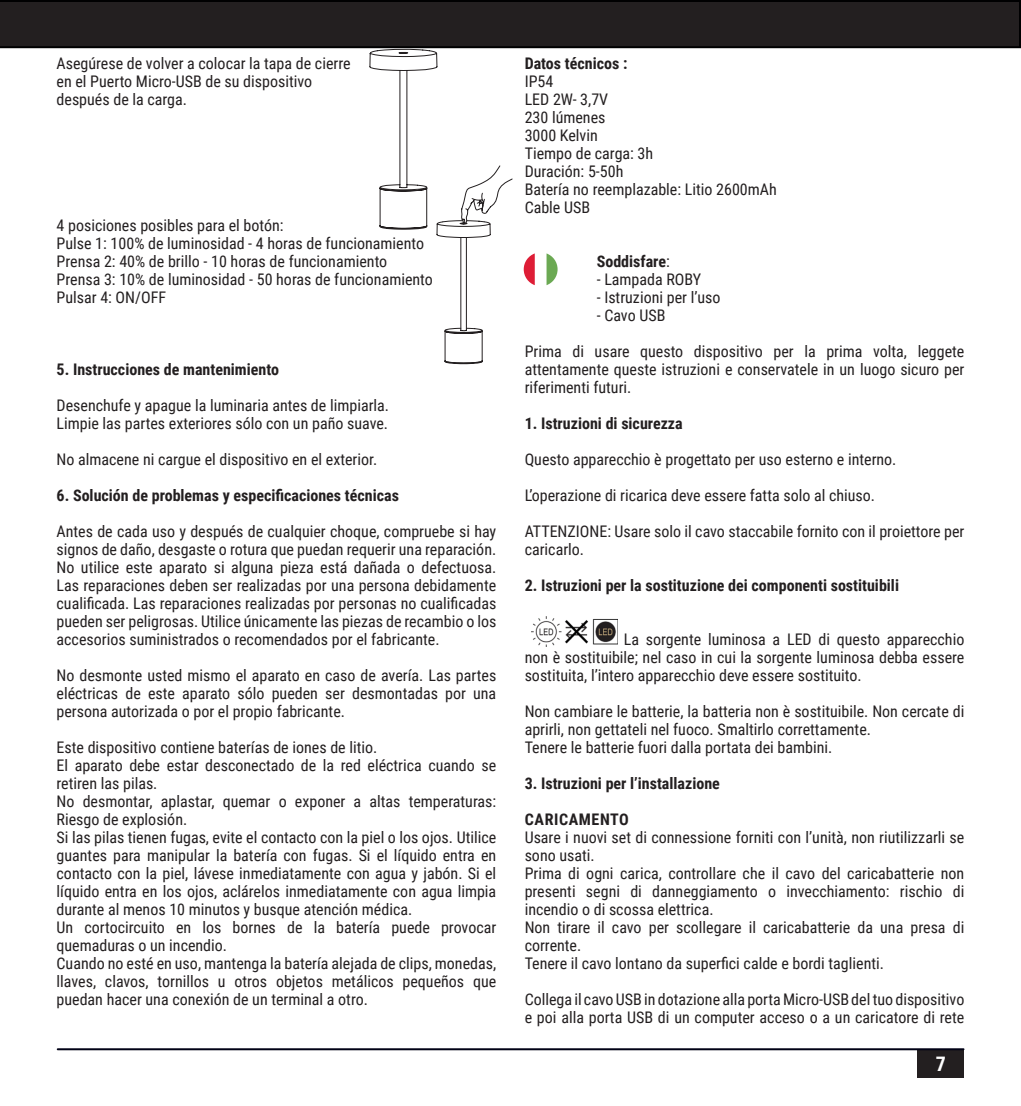
<style>
.page{position:relative;width:1021px;height:1106px;background:#fff}
.page>*{position:absolute;margin:0;border:0;box-sizing:border-box;transform-origin:0 0}
.t1{font:700 20px "Roboto Condensed";color:#fff}
.t2{font:16px/18px "Roboto Condensed";color:#231f20}
.t3{font:700 16px "Roboto Condensed";color:#231f20}
.t4{font:700 16px "Roboto Condensed";letter-spacing:.035em;color:#231f20}
.s1{font-weight:400}
</style>
<div class="page">
<div style="left:917px;top:1049px;width:47px;height:28px;background:#231f20"></div>
<img style="left:531px;top:616px;width:86px;height:30px">
<svg style="left:523px;top:253px;width:11px;height:32px"></svg>
<svg style="left:546px;top:253px;width:11px;height:32px"></svg>
<svg style="left:357px;top:48px;width:159px;height:317px"></svg>
<svg style="left:0;top:0;width:1020px;height:48px;background:#201c1d"></svg>
<hr style="left:58px;top:1048px;width:905px;height:2px;background:#000115">
<p class="t2" style="left:57px;top:53px;width:295px">Asegúrese de volver a colocar la tapa de cierre</p>
<p class="t2" style="left:57px;top:71px;width:257px">en el Puerto Micro-USB de su dispositivo</p>
<p class="t2" style="left:57px;top:89px;width:132px">después de la carga.</p>
<p class="t2" style="left:57px;top:215px;width:228px">4 posiciones posibles para el botón:</p>
<p class="t2" style="left:57px;top:233px;width:369px">Pulse 1: 100% de luminosidad - 4 horas de funcionamiento</p>
<p class="t2" style="left:57px;top:251px;width:332px">Prensa 2: 40% de brillo - 10 horas de funcionamiento</p>
<p class="t2" style="left:57px;top:269px;width:378px">Prensa 3: 10% de luminosidad - 50 horas de funcionamiento</p>
<p class="t2" style="left:57px;top:287px;width:111px">Pulsar 4: ON/OFF</p>
<p class="t3" style="left:57px;top:358px;width:224px">5. Instrucciones de mantenimiento</p>
<p class="t2" style="left:57px;top:395px;width:334px">Desenchufe y apague la luminaria antes de limpiarla.</p>
<p class="t2" style="left:57px;top:413px;width:333px">Limpie las partes exteriores sólo con un paño suave.</p>
<p class="t2" style="left:57px;top:449px;width:322px">No almacene ni cargue el dispositivo en el exterior.</p>
<p class="t3" style="left:57px;top:484px;width:344px">6. Solución de problemas y especificaciones técnicas</p>
<p class="t2" style="left:57px;top:521px;width:441px;text-align:justify">Antes de cada uso y después de cualquier choque, compruebe si hay signos de daño, desgaste o rotura que puedan requerir una reparación.<br>No utilice este aparato si alguna pieza está dañada o defectuosa.<br>Las reparaciones deben ser realizadas por una persona debidamente cualificada. Las reparaciones realizadas por personas no cualificadas pueden ser peligrosas. Utilice únicamente las piezas de recambio o los accesorios suministrados o recomendados por el fabricante.</p>
<p class="t2" style="left:57px;top:665px;width:441px;text-align:justify">No desmonte usted mismo el aparato en caso de avería. Las partes eléctricas de este aparato sólo pueden ser desmontadas por una persona autorizada o por el propio fabricante.</p>
<p class="t2" style="left:57px;top:737px;width:322px">Este dispositivo contiene baterías de iones de litio.</p>
<p class="t2" style="left:57px;top:755px;width:441px">El aparato debe estar desconectado de la red eléctrica cuando se retiren las pilas.</p>
<p class="t2" style="left:57px;top:791px;width:441px">No desmontar, aplastar, quemar o exponer a altas temperaturas:<br>Riesgo de explosión.</p>
<p class="t2" style="left:57px;top:827px;width:441px;text-align:justify">Si las pilas tienen fugas, evite el contacto con la piel o los ojos. Utilice guantes para manipular la batería con fugas. Si el líquido entra en contacto con la piel, lávese inmediatamente con agua y jabón. Si el líquido entra en los ojos, aclárelos inmediatamente con agua limpia durante al menos 10 minutos y busque atención médica.</p>
<p class="t2" style="left:57px;top:917px;width:441px">Un cortocircuito en los bornes de la batería puede provocar quemaduras o un incendio.</p>
<p class="t2" style="left:57px;top:953px;width:441px;text-align:justify">Cuando no esté en uso, mantenga la batería alejada de clips, monedas, llaves, clavos, tornillos u otros objetos metálicos pequeños que puedan hacer una conexión de un terminal a otro.</p>
<p class="t3" style="left:524px;top:52px;width:104px">Datos técnicos :</p>
<p class="t2" style="left:524px;top:71px;width:30px">IP54</p>
<p class="t2" style="left:524px;top:89px;width:85px">LED 2W- 3,7V</p>
<p class="t2" style="left:524px;top:107px;width:82px">230 lúmenes</p>
<p class="t2" style="left:524px;top:125px;width:75px">3000 Kelvin</p>
<p class="t2" style="left:524px;top:143px;width:130px">Tiempo de carga: 3h</p>
<p class="t2" style="left:524px;top:161px;width:100px">Duración: 5-50h</p>
<p class="t2" style="left:524px;top:179px;width:253px">Batería no reemplazable: Litio 2600mAh</p>
<p class="t2" style="left:524px;top:197px;width:67px">Cable USB</p>
<p class="t3" style="left:596px;top:250px;width:75px">Soddisfare<span class="s1">:</span></p>
<p class="t2" style="left:596px;top:269px;width:106px">- Lampada ROBY</p>
<p class="t2" style="left:596px;top:287px;width:125px">- Istruzioni per l’uso</p>
<p class="t2" style="left:596px;top:305px;width:70px">- Cavo USB</p>
<p class="t2" style="left:524px;top:341px;width:441px;text-align:justify">Prima di usare questo dispositivo per la prima volta, leggete attentamente queste istruzioni e conservatele in un luogo sicuro per riferimenti futuri.</p>
<p class="t3" style="left:524px;top:412px;width:159px">1. Istruzioni di sicurezza</p>
<p class="t2" style="left:524px;top:449px;width:373px">Questo apparecchio è progettato per uso esterno e interno.</p>
<p class="t2" style="left:524px;top:485px;width:352px">L’operazione di ricarica deve essere fatta solo al chiuso.</p>
<p class="t2" style="left:524px;top:521px;width:441px">ATTENZIONE: Usare solo il cavo staccabile fornito con il proiettore per caricarlo.</p>
<p class="t3" style="left:524px;top:574px;width:376px">2. Istruzioni per la sostituzione dei componenti sostituibili</p>
<p class="t2" style="left:524px;top:629px;width:441px;text-align:justify;text-indent:99px">La sorgente luminosa a LED di questo apparecchio non è sostituibile; nel caso in cui la sorgente luminosa debba essere sostituita, l’intero apparecchio deve essere sostituito.</p>
<p class="t2" style="left:524px;top:701px;width:441px">Non cambiare le batterie, la batteria non è sostituibile. Non cercate di aprirli, non gettateli nel fuoco. Smaltirlo correttamente.</p>
<p class="t2" style="left:524px;top:737px;width:309px">Tenere le batterie fuori dalla portata dei bambini.</p>
<p class="t3" style="left:524px;top:772px;width:197px">3. Istruzioni per l’installazione</p>
<p class="t4" style="left:525px;top:808px;width:105px">CARICAMENTO</p>
<p class="t2" style="left:524px;top:827px;width:441px">Usare i nuovi set di connessione forniti con l’unità, non riutilizzarli se sono usati.</p>
<p class="t2" style="left:524px;top:863px;width:441px;text-align:justify">Prima di ogni carica, controllare che il cavo del caricabatterie non presenti segni di danneggiamento o invecchiamento: rischio di incendio o di scossa elettrica.</p>
<p class="t2" style="left:524px;top:917px;width:441px">Non tirare il cavo per scollegare il caricabatterie da una presa di corrente.</p>
<p class="t2" style="left:524px;top:953px;width:361px">Tenere il cavo lontano da superfici calde e bordi taglienti.</p>
<p class="t2" style="left:524px;top:989px;width:441px">Collega il cavo USB in dotazione alla porta Micro-USB del tuo dispositivo e poi alla porta USB di un computer acceso o a un caricatore di rete</p>
<p class="t1" style="left:935px;top:1049px;width:12px">7</p>
</div>
